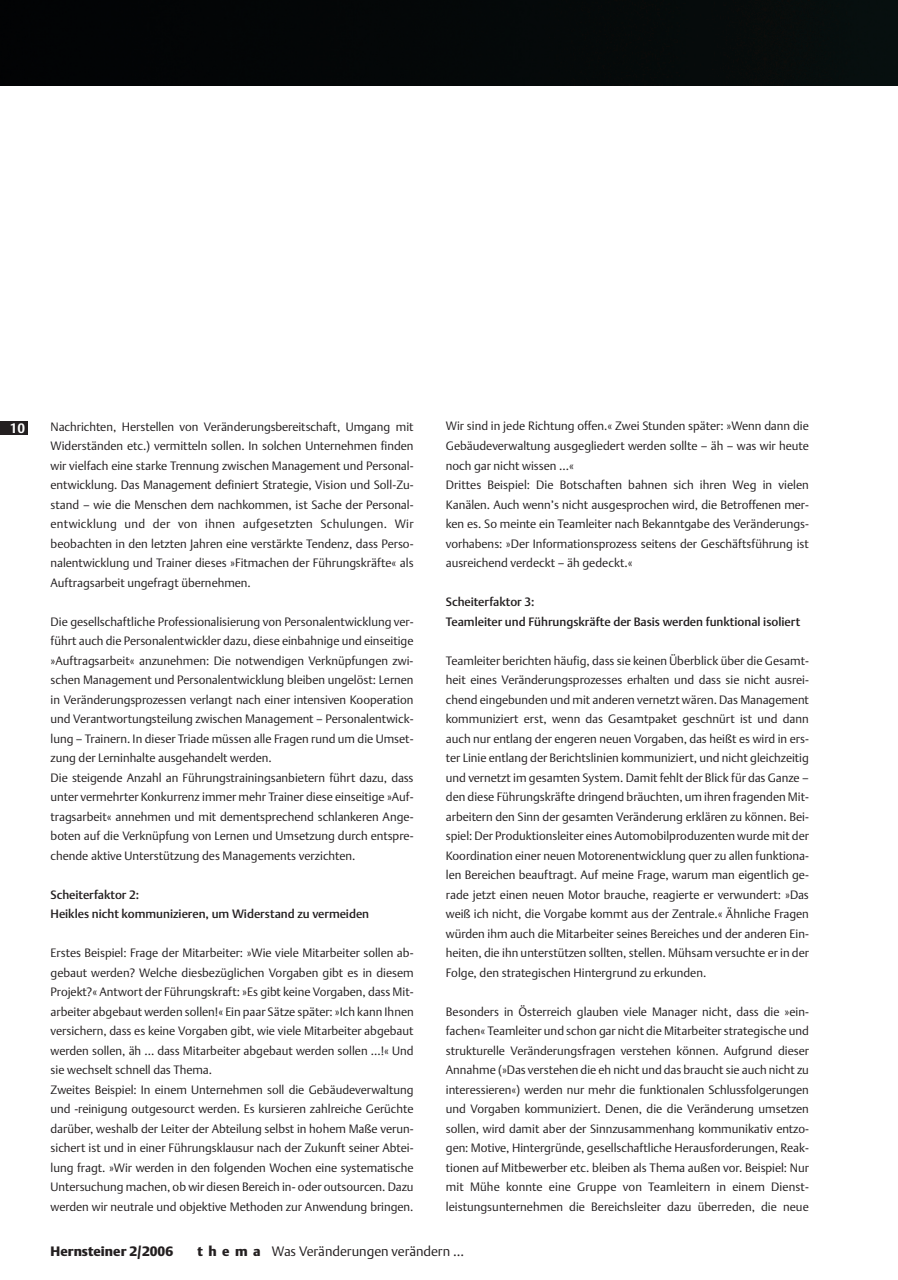
<style>
.page{position:relative;width:898px;height:1280px;background:#fff}
.page>*{position:absolute;margin:0;border:0;box-sizing:border-box;transform-origin:0 0}
.t1{font:13.5px "DTL Argo T Light";color:#231f20}
.t2{font:13.5px "DTL Argo T Black";color:#231f20}
.t3{font:700 13.5px "DTL Argo T";color:#fff}
.t4{font:12px/19.5px "DTL Argo T Light";color:#231f20;text-align:justify}
.t5{font:12px/19.5px "DTL Argo T Medium";color:#231f20}
.s1{font-family:"DTL Argo T Black"}
</style>
<div class="page">
<div style="left:0;top:421px;width:28px;height:14px;background:#231f20"></div>
<div style="left:0;top:0;width:897px;height:85px;background:#040808"></div>
<p class="t3" style="left:10px;top:422px;width:17px">10</p>
<p class="t4" style="left:51px;top:417px;width:364px">Nachrichten, Herstellen von Veränderungsbereitschaft, Umgang mit Widerständen etc.) vermitteln sollen. In solchen Unternehmen finden wir vielfach eine starke Trennung zwischen Management und Personal&shy;entwicklung. Das Management definiert Strategie, Vision und Soll-Zu&shy;stand – wie die Menschen dem nachkommen, ist Sache der Personal&shy;entwicklung und der von ihnen aufgesetzten Schulungen. Wir beobachten in den letzten Jahren eine verstärkte Tendenz, dass Perso&shy;nalentwicklung und Trainer dieses »Fitmachen der Führungskräfte« als Auftragsarbeit ungefragt übernehmen.</p>
<p class="t4" style="left:51px;top:612px;width:364px;text-align:left">Die gesellschaftliche Professionalisierung von Personalentwicklung ver&shy;führt auch die Personalentwickler dazu, diese einbahnige und einseitige »Auftragsarbeit« anzunehmen: Die notwendigen Verknüpfungen zwi&shy;schen Management und Personalentwicklung bleiben ungelöst: Lernen in Veränderungsprozessen verlangt nach einer intensiven Kooperation und Verantwortungsteilung zwischen Management – Personalentwick&shy;lung – Trainern. In dieser Triade müssen alle Fragen rund um die Umset&shy;zung der Lerninhalte ausgehandelt werden.<br>Die steigende Anzahl an Führungstrainingsanbietern führt dazu, dass unter vermehrter Konkurrenz immer mehr Trainer diese einseitige »Auf&shy;tragsarbeit« annehmen und mit dementsprechend schlankeren Ange&shy;boten auf die Verknüpfung von Lernen und Umsetzung durch entspre&shy;chende aktive Unterstützung des Managements verzichten.</p>
<p class="t5" style="left:51px;top:886px;width:320px">Scheiterfaktor 2:<br>Heikles nicht kommunizieren, um Widerstand zu vermeiden</p>
<p class="t4" style="left:51px;top:944px;width:364px;text-align:left">Erstes Beispiel: Frage der Mitarbeiter: »Wie viele Mitarbeiter sollen ab&shy;gebaut werden? Welche diesbezüglichen Vorgaben gibt es in diesem Projekt?« Antwort der Führungskraft: »Es gibt keine Vorgaben, dass Mit&shy;arbeiter abgebaut werden sollen!« Ein paar Sätze später: »Ich kann Ihnen versichern, dass es keine Vorgaben gibt, wie viele Mitarbeiter abgebaut werden sollen, äh ... dass Mitarbeiter abgebaut werden sollen ...!« Und sie wechselt schnell das Thema.<br>Zweites Beispiel: In einem Unternehmen soll die Gebäudeverwaltung und -reinigung outgesourct werden. Es kursieren zahlreiche Gerüchte darüber, weshalb der Leiter der Abteilung selbst in hohem Maße verun&shy;sichert ist und in einer Führungsklausur nach der Zukunft seiner Abtei&shy;lung fragt. »Wir werden in den folgenden Wochen eine systematische Untersuchung machen, ob wir diesen Bereich in- oder outsourcen. Dazu werden wir neutrale und objektive Methoden zur Anwendung bringen.</p>
<p class="t4" style="left:445px;top:417px;width:364px;text-align:left">Wir sind in jede Richtung offen.« Zwei Stunden später: »Wenn dann die Gebäudeverwaltung ausgegliedert werden sollte – äh – was wir heute noch gar nicht wissen ...«<br>Drittes Beispiel: Die Botschaften bahnen sich ihren Weg in vielen Kanälen. Auch wenn’s nicht ausgesprochen wird, die Betroffenen mer&shy;ken es. So meinte ein Teamleiter nach Bekanntgabe des Veränderungs&shy;vorhabens: »Der Informationsprozess seitens der Geschäftsführung ist ausreichend verdeckt – äh gedeckt.«</p>
<p class="t5" style="left:445px;top:593px;width:356px">Scheiterfaktor 3:<br>Teamleiter und Führungskräfte der Basis werden funktional isoliert</p>
<p class="t4" style="left:445px;top:651px;width:364px">Teamleiter berichten häufig, dass sie keinen Überblick über die Gesamt&shy;heit eines Veränderungsprozesses erhalten und dass sie nicht ausrei&shy;chend eingebunden und mit anderen vernetzt wären. Das Management kommuniziert erst, wenn das Gesamtpaket geschnürt ist und dann auch nur entlang der engeren neuen Vorgaben, das heißt es wird in ers&shy;ter Linie entlang der Berichtslinien kommuniziert, und nicht gleichzeitig und vernetzt im gesamten System. Damit fehlt der Blick für das Ganze – den diese Führungskräfte dringend bräuchten, um ihren fragenden Mit&shy;arbeitern den Sinn der gesamten Veränderung erklären zu können. Bei&shy;spiel: Der Produktionsleiter eines Automobilproduzenten wurde mit der Koordination einer neuen Motorenentwicklung quer zu allen funktiona&shy;len Bereichen beauftragt. Auf meine Frage, warum man eigentlich ge&shy;rade jetzt einen neuen Motor brauche, reagierte er verwundert: »Das weiß ich nicht, die Vorgabe kommt aus der Zentrale.« Ähnliche Fragen würden ihm auch die Mitarbeiter seines Bereiches und der anderen Ein&shy;heiten, die ihn unterstützen sollten, stellen. Mühsam versuchte er in der Folge, den strategischen Hintergrund zu erkunden.</p>
<p class="t4" style="left:445px;top:1002px;width:364px">Besonders in Österreich glauben viele Manager nicht, dass die »ein&shy;fachen« Teamleiter und schon gar nicht die Mitarbeiter strategische und strukturelle Veränderungsfragen verstehen können. Aufgrund dieser Annahme (»Das verstehen die eh nicht und das braucht sie auch nicht zu interessieren«) werden nur mehr die funktionalen Schlussfolgerungen und Vorgaben kommuniziert. Denen, die die Veränderung umsetzen sollen, wird damit aber der Sinnzusammenhang kommunikativ entzo&shy;gen: Motive, Hintergründe, gesellschaftliche Herausforderungen, Reak&shy;tionen auf Mitbewerber etc. bleiben als Thema außen vor. Beispiel: Nur mit Mühe konnte eine Gruppe von Teamleitern in einem Dienst&shy;leistungsunternehmen die Bereichsleiter dazu überreden, die neue</p>
<p class="t2" style="left:51px;top:1245px;width:124px">Hernsteiner 2/2006</p>
<p class="t1" style="left:197px;top:1245px;width:268px"><span class="s1">t h e m a</span> Was Veränderungen verändern ...</p>
</div>
